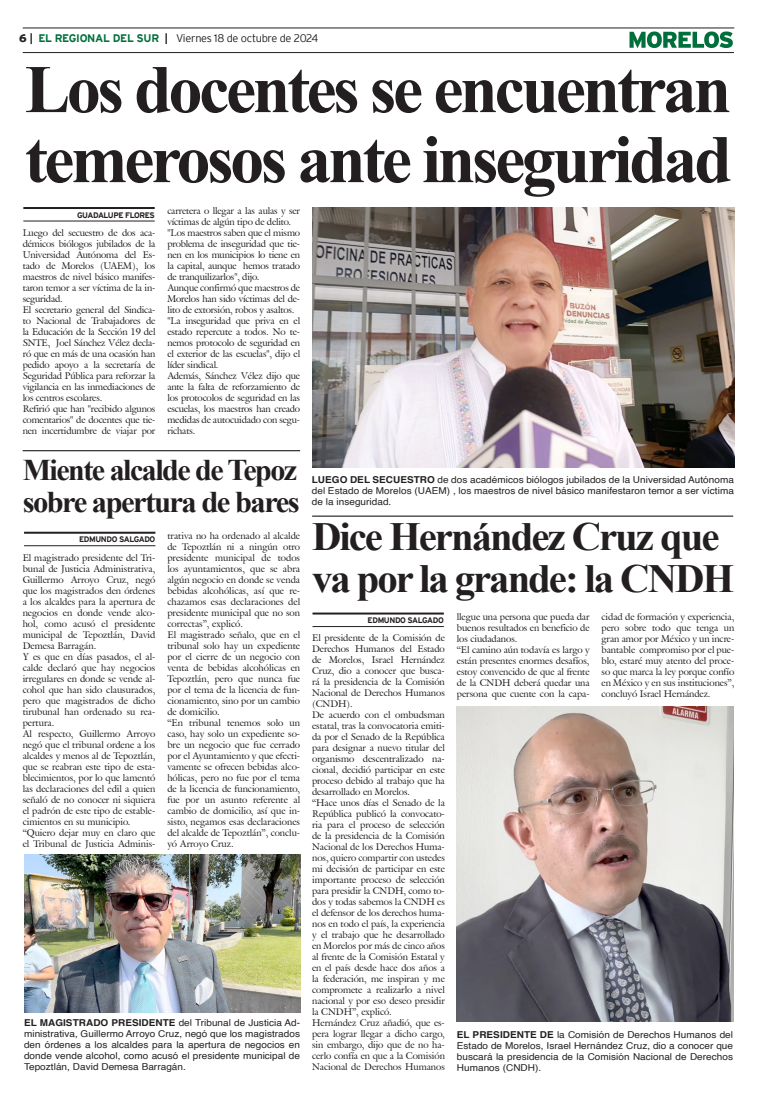
<style>
.page{position:relative;width:757px;height:1106px;background:#fff}
.page>*{position:absolute;margin:0;border:0;box-sizing:border-box;transform-origin:0 0}
.Cabeza_01{font:700 68px "Times New Roman";letter-spacing:-.05em;color:#231f20}
.Cabeza_02{font:700 40px "Times New Roman";letter-spacing:-.05em;color:#231f20}
.Cabeza_03{font:700 30px "Times New Roman";letter-spacing:-.05em;color:#231f20}
.t1{font:300 11px "Interstate";letter-spacing:-.025em;color:#231f20}
.t2{font:9.5px/11px "Galliard IT Cby BT";letter-spacing:-.005em;color:#231f20;text-align:justify}
.Pie_de_foto{font:9.5px/11px "Helvetica";letter-spacing:.005em;color:#231f20;text-align:justify;scale:1.05 1}
.t3{font:700 8px "Interstate";letter-spacing:-.05em;color:#231f20}
.s1{font-weight:900}
.s2{font-weight:700}
.s3{font-weight:700;color:#006f3c}
</style>
<div class="page">
<hr style="left:23px;top:28px;width:711px;height:1px;background:#231f20">
<hr style="left:23px;top:52px;width:711px;height:1px;background:#231f20">
<svg style="left:629px;top:31px;width:104px;height:17px"></svg>
<hr style="left:23px;top:207px;width:132px;height:2px;background:#231f20">
<hr style="left:23px;top:221px;width:132px;height:1px;background:#231f20">
<hr style="left:312px;top:612px;width:132px;height:2px;background:#231f20">
<hr style="left:312px;top:626px;width:132px;height:1px;background:#231f20">
<hr style="left:312px;top:515px;width:421px;height:1px;background:#000">
<hr style="left:24px;top:531px;width:131px;height:2px;background:#231f20">
<hr style="left:24px;top:545px;width:131px;height:1px;background:#231f20">
<hr style="left:23px;top:450px;width:277px;height:1px;background:#000">
<img style="left:312px;top:207px;width:422px;height:261px">
<img style="left:457px;top:706px;width:277px;height:315px">
<img style="left:24px;top:854px;width:276px;height:158px">
<p class="t1" style="left:19px;top:32px;width:301px"><span class="s1">6</span> <span class="s2">|</span> <span class="s3">EL REGIONAL DEL SUR</span> <span class="s2">|</span> Viernes 18 de octubre de 2024</p>
<p class="Cabeza_01" style="left:25px;top:40px;width:708px">Los docentes se encuentran</p>
<p class="Cabeza_01" style="left:25px;top:110px;width:709px">temerosos ante inseguridad</p>
<p class="t3" style="left:77px;top:210px;width:79px">GUADALUPE FLORES</p>
<p class="t2" style="left:167px;top:205px;width:134px">carretera o llegar a las aulas y ser víctimas de algún tipo de delito.</p>
<p class="t2" style="left:167px;top:227px;width:134px">"Los maestros saben que el mismo problema de inseguridad que tie&shy;nen en los municipios lo tiene en la capital, aunque hemos tratado de tranquilizarlos", dijo.</p>
<p class="t2" style="left:167px;top:282px;width:134px">Aunque confirmó que maestros de Morelos han sido víctimas del de&shy;lito de extorsión, robos y asaltos.</p>
<p class="t2" style="left:167px;top:315px;width:134px">"La inseguridad que priva en el estado repercute a todos. No te&shy;nemos protocolo de seguridad en el exterior de las escuelas", dijo el líder sindical.</p>
<p class="t2" style="left:167px;top:370px;width:134px">Además, Sánchez Vélez dijo que ante la falta de reforzamiento de los protocolos de seguridad en las escuelas, los maestros han creado medidas de autocuidado con segu&shy;richats.</p>
<p class="t2" style="left:23px;top:227px;width:134px">Luego del secuestro de dos aca&shy;démicos biólogos jubilados de la Universidad Autónoma del Es&shy;tado de Morelos (UAEM), los maestros de nivel básico manifes&shy;taron temor a ser víctima de la in&shy;seguridad.</p>
<p class="t2" style="left:23px;top:304px;width:134px">El secretario general del Sindica&shy;to Nacional de Trabajadores de la Educación de la Sección 19 del SNTE, Joel Sánchez Vélez decla&shy;ró que en más de una ocasión han pedido apoyo a la secretaría de Seguridad Pública para reforzar la vigilancia en las inmediaciones de los centros escolares.</p>
<p class="t2" style="left:23px;top:403px;width:134px">Refirió que han "recibido algunos comentarios" de docentes que tie&shy;nen incertidumbre de viajar por</p>
<p class="Cabeza_03" style="left:23px;top:448px;width:276px">Miente alcalde de Tepoz</p>
<p class="Cabeza_03" style="left:23px;top:480px;width:279px">sobre apertura de bares</p>
<p class="t3" style="left:79px;top:535px;width:78px">EDMUNDO SALGADO</p>
<p class="t2" style="left:167px;top:530px;width:134px">trativa no ha ordenado al alcalde de Tepoztlán ni a ningún otro presidente municipal de todos los ayuntamientos, que se abra algún negocio en donde se venda bebidas alcohólicas, así que re&shy;chazamos esas declaraciones del presidente municipal que no son correctas”, explicó.</p>
<p class="t2" style="left:167px;top:629px;width:134px">El magistrado señalo, que en el tribunal solo hay un expediente por el cierre de un negocio con venta de bebidas alcohólicas en Tepoztlán, pero que nunca fue por el tema de la licencia de fun&shy;cionamiento, sino por un cambio de domicilio.</p>
<p class="t2" style="left:167px;top:717px;width:134px">“En tribunal tenemos solo un caso, hay solo un expediente so&shy;bre un negocio que fue cerrado por el Ayuntamiento y que efecti&shy;vamente se ofrecen bebidas alco&shy;hólicas, pero no fue por el tema de la licencia de funcionamiento, fue por un asunto referente al cambio de domicilio, así que in&shy;sisto, negamos esas declaraciones del alcalde de Tepoztlán”, conclu&shy;yó Arroyo Cruz.</p>
<p class="t2" style="left:23px;top:552px;width:134px">El magistrado presidente del Tri&shy;bunal de Justicia Administrativa, Guillermo Arroyo Cruz, negó que los magistrados den órdenes a los alcaldes para la apertura de negocios en donde vende alco&shy;hol, como acusó el presidente municipal de Tepoztlán, David Demesa Barragán.</p>
<p class="t2" style="left:23px;top:651px;width:134px">Y es que en días pasados, el al&shy;calde declaró que hay negocios irregulares en donde se vende al&shy;cohol que han sido clausurados, pero que magistrados de dicho tirubunal han ordenado su rea&shy;pertura.</p>
<p class="t2" style="left:23px;top:728px;width:134px">Al respecto, Guillermo Arroyo negó que el tribunal ordene a los alcaldes y menos al de Tepoztlán, que se reabran este tipo de esta&shy;blecimientos, por lo que lamentó las declaraciones del edil a quien señaló de no conocer ni siquiera el padrón de este tipo de estable&shy;cimientos en su municipio.</p>
<p class="t2" style="left:23px;top:827px;width:134px">“Quiero dejar muy en claro que el Tribunal de Justicia Adminis-</p>
<p class="Pie_de_foto" style="left:24px;top:1017px;width:264px"><span class="s2">EL MAGISTRADO PRESIDENTE</span> del Tribunal de Justicia Ad&shy;ministrativa, Guillermo Arroyo Cruz, negó que los magistrados den órdenes a los alcaldes para la apertura de negocios en donde vende alcohol, como acusó el presidente municipal de Tepoztlán, David Demesa Barragán.</p>
<p class="Pie_de_foto" style="left:312px;top:474px;width:403px"><span class="s2">LUEGO DEL SECUESTRO</span> de dos académicos biólogos jubilados de la Universidad Autónoma del Estado de Morelos (UAEM) , los maestros de nivel básico manifestaron temor a ser víctima de la inseguridad.</p>
<p class="Cabeza_02" style="left:312px;top:508px;width:409px">Dice Hernández Cruz que</p>
<p class="Cabeza_02" style="left:312px;top:550px;width:424px">va por la grande: la CNDH</p>
<p class="t3" style="left:368px;top:616px;width:78px">EDMUNDO SALGADO</p>
<p class="t2" style="left:457px;top:611px;width:134px">llegue una persona que pueda dar buenos resultados en beneficio de los ciudadanos.</p>
<p class="t2" style="left:457px;top:644px;width:134px">“El camino aún todavía es largo y están presentes enormes desafíos, estoy convencido de que al frente de la CNDH deberá quedar una persona que cuente con la capa-</p>
<p class="t2" style="left:601px;top:611px;width:134px">cidad de formación y experiencia, pero sobre todo que tenga un gran amor por México y un incre&shy;bantable compromiso por el pue&shy;blo, estaré muy atento del proce&shy;so que marca la ley porque confío en México y en sus instituciones”, concluyó Israel Hernández.</p>
<p class="t2" style="left:312px;top:632px;width:134px">El presidente de la Comisión de Derechos Humanos del Estado de Morelos, Israel Hernández Cruz, dio a conocer que busca&shy;rá la presidencia de la Comisión Nacional de Derechos Humanos (CNDH).</p>
<p class="t2" style="left:312px;top:709px;width:134px">De acuerdo con el ombudsman estatal, tras la convocatoria emiti&shy;da por el Senado de la República para designar a nuevo titular del organismo descentralizado na&shy;cional, decidió participar en este proceso debido al trabajo que ha desarrollado en Morelos.</p>
<p class="t2" style="left:312px;top:797px;width:134px">“Hace unos días el Senado de la República publicó la convocato&shy;ria para el proceso de selección de la presidencia de la Comisión Nacional de los Derechos Huma&shy;nos, quiero compartir con ustedes mi decisión de participar en este importante proceso de selección para presidir la CNDH, como to&shy;dos y todas sabemos la CNDH es el defensor de los derechos huma&shy;nos en todo el país, la experiencia y el trabajo que he desarrollado en Morelos por más de cinco años al frente de la Comisión Estatal y en el país desde hace dos años a la federación, me inspiran y me compromete a realizarlo a nivel nacional y por eso deseo presidir la CNDH”, explicó.</p>
<p class="t2" style="left:312px;top:1017px;width:134px">Hernández Cruz añadió, que es&shy;pera lograr llegar a dicho cargo, sin embargo, dijo que de no ha&shy;cerlo confía en que a la Comisión Nacional de Derechos Humanos</p>
<p class="Pie_de_foto" style="left:457px;top:1029px;width:265px"><span class="s2">EL PRESIDENTE DE</span> la Comisión de Derechos Humanos del Estado de Morelos, Israel Hernández Cruz, dio a conocer que buscará la presidencia de la Comisión Nacional de Derechos Humanos (CNDH).</p>
</div>
